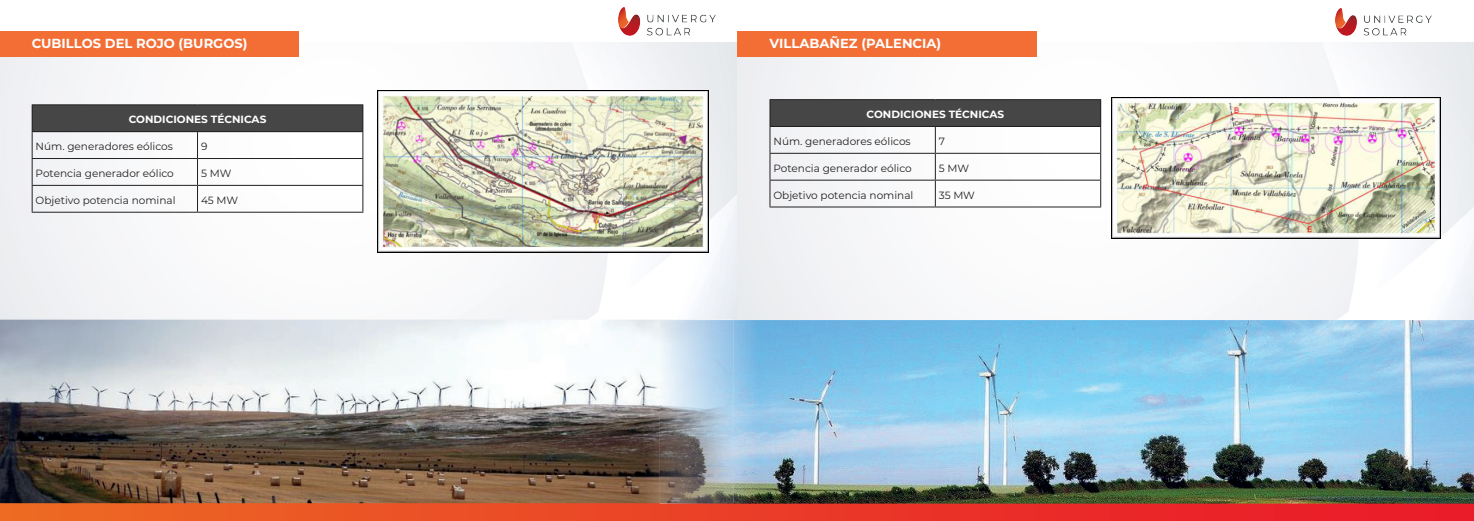
<style>
.page{position:relative;width:1474px;height:521px;background:#fff}
.page>*{position:absolute;margin:0;border:0;box-sizing:border-box;transform-origin:0 0}
.t1{font:700 13.12px "Montserrat";color:#fff}
.t2{font:10.5px "Montserrat";color:#231f20}
.t3{font:700 10.5px "Montserrat";color:#fff}
</style>
<div class="page">
<img style="left:0;top:42px;width:1473px;height:462px">
<div style="left:0;top:504px;width:1473px;height:17px;background:linear-gradient(to right,#ec6a24,#e9152a)"></div>
<img style="left:618px;top:8px;width:97px;height:27px">
<img style="left:1335px;top:9px;width:96px;height:27px">
<img style="left:377px;top:90px;width:331px;height:162px">
<div style="left:0;top:32px;width:299px;height:25px;background:#f26e35"></div>
<div style="left:737px;top:32px;width:299px;height:25px;background:#f26e35"></div>
<div style="left:32px;top:105px;width:331px;height:27px;background:#464646"></div>
<hr style="left:32px;top:104px;width:165px;height:1px;background:#231f20">
<hr style="left:197px;top:104px;width:166px;height:1px;background:#231f20">
<hr style="left:32px;top:131px;width:165px;height:1px;background:#231f20">
<hr style="left:197px;top:131px;width:166px;height:1px;background:#231f20">
<hr style="left:32px;top:158px;width:165px;height:1px;background:#231f20">
<hr style="left:197px;top:158px;width:166px;height:1px;background:#231f20">
<hr style="left:32px;top:185px;width:165px;height:1px;background:#231f20">
<svg style="left:32px;top:105px;width:1px;height:107px"></svg>
<hr style="left:197px;top:185px;width:166px;height:1px;background:#231f20">
<svg style="left:197px;top:132px;width:1px;height:80px"></svg>
<svg style="left:362px;top:105px;width:1px;height:107px"></svg>
<hr style="left:32px;top:212px;width:165px;height:1px;background:#231f20">
<hr style="left:197px;top:212px;width:166px;height:1px;background:#231f20">
<img style="left:1111px;top:97px;width:328px;height:142px">
<div style="left:770px;top:100px;width:330px;height:26px;background:#464646"></div>
<hr style="left:769px;top:99px;width:166px;height:1px;background:#231f20">
<hr style="left:935px;top:99px;width:166px;height:1px;background:#231f20">
<hr style="left:769px;top:126px;width:166px;height:1px;background:#231f20">
<hr style="left:935px;top:126px;width:166px;height:1px;background:#231f20">
<hr style="left:769px;top:153px;width:166px;height:1px;background:#231f20">
<hr style="left:935px;top:153px;width:166px;height:1px;background:#231f20">
<hr style="left:769px;top:180px;width:166px;height:1px;background:#231f20">
<svg style="left:769px;top:100px;width:1px;height:107px"></svg>
<hr style="left:935px;top:180px;width:166px;height:1px;background:#231f20">
<svg style="left:934px;top:127px;width:1px;height:80px"></svg>
<svg style="left:1100px;top:100px;width:1px;height:107px"></svg>
<hr style="left:769px;top:207px;width:166px;height:1px;background:#231f20">
<hr style="left:935px;top:207px;width:166px;height:1px;background:#231f20">
<img style="left:0;top:320px;width:660px;height:183px">
<img style="left:660px;top:320px;width:813px;height:184px">
<img style="left:660px;top:320px;width:73px;height:183px">
<p class="t1" style="left:32px;top:34px;width:217px">CUBILLOS DEL ROJO (BURGOS)</p>
<p class="t1" style="left:769px;top:34px;width:173px">VILLABAÑEZ (PALENCIA)</p>
<p class="t3" style="left:129px;top:112px;width:139px">CONDICIONES TÉCNICAS</p>
<p class="t2" style="left:36px;top:139px;width:139px">Núm. generadores eólicos</p>
<p class="t2" style="left:201px;top:139px;width:8px">9</p>
<p class="t2" style="left:36px;top:166px;width:140px">Potencia generador eólico</p>
<p class="t2" style="left:201px;top:166px;width:32px">5 MW</p>
<p class="t2" style="left:36px;top:193px;width:141px">Objetivo potencia nominal</p>
<p class="t2" style="left:201px;top:193px;width:39px">45 MW</p>
<p class="t3" style="left:866px;top:107px;width:139px">CONDICIONES TÉCNICAS</p>
<p class="t2" style="left:773px;top:134px;width:139px">Núm. generadores eólicos</p>
<p class="t2" style="left:938px;top:134px;width:8px">7</p>
<p class="t2" style="left:773px;top:161px;width:140px">Potencia generador eólico</p>
<p class="t2" style="left:938px;top:161px;width:32px">5 MW</p>
<p class="t2" style="left:773px;top:188px;width:141px">Objetivo potencia nominal</p>
<p class="t2" style="left:938px;top:188px;width:38px">35 MW</p>
</div>
